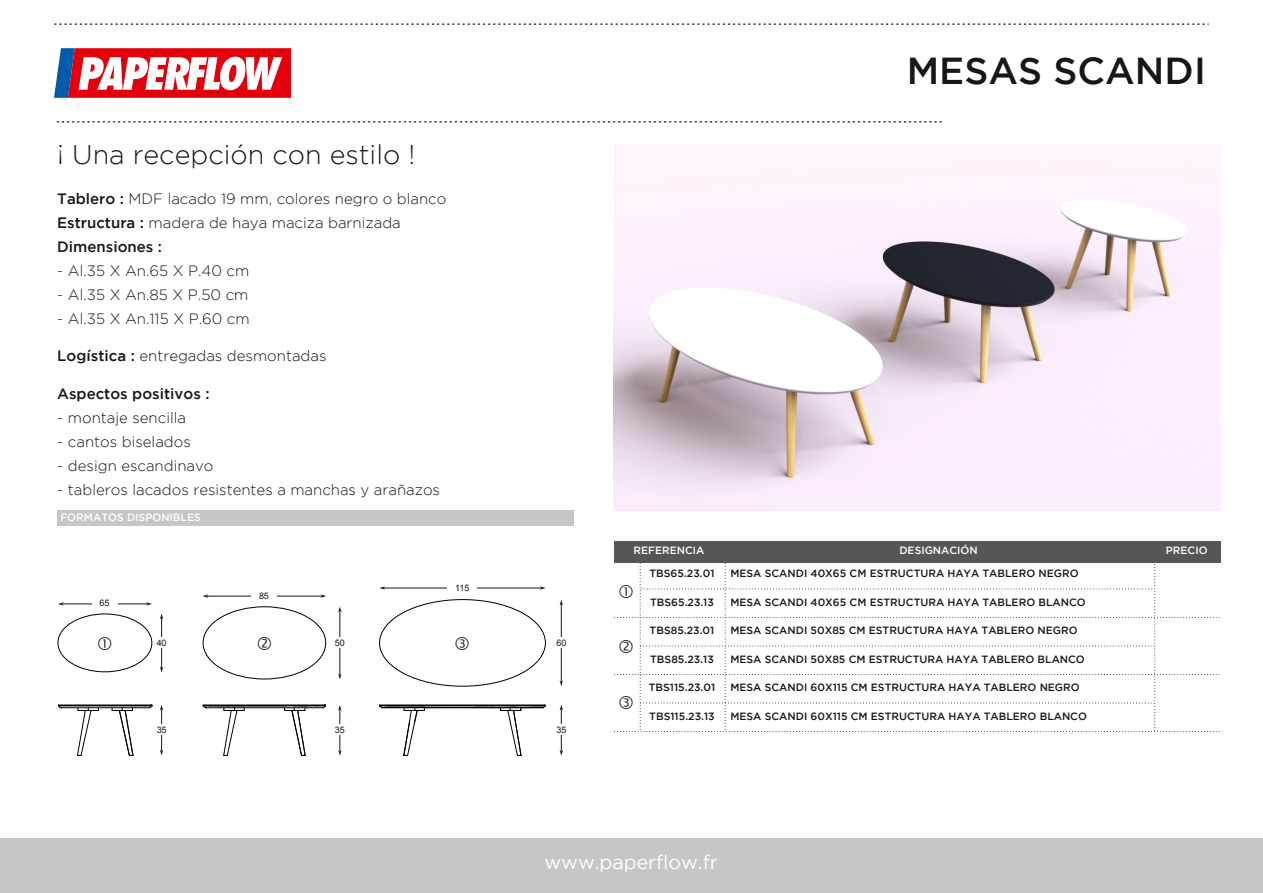
<style>
.page{position:relative;width:1263px;height:893px;background:#fff}
.page>*{position:absolute;margin:0;border:0;box-sizing:border-box;transform-origin:0 0}
.t1{font:500 37.5px "Gotham";color:#181715}
.t2{font:300 27px "Gotham";color:#181715}
.t3{font:19.5px "Gotham";color:#fff}
.t4{font:300 15px/24px "Gotham";color:#181715}
.t5{font:500 15px "Gotham";color:#181715}
.t6{font:500 10.5px "Gotham";color:#181715}
.t7{font:500 10.5px "Gotham";color:#fff}
.t8{font:9px "Arial";letter-spacing:-.005em;color:#181715}
.s1{font-weight:500}
</style>
<div class="page">
<div style="left:0;top:839px;width:1263px;height:54px;background:#c6c6c6"></div>
<svg style="left:57px;top:121px;width:885px;height:1px"></svg>
<svg style="left:55px;top:23px;width:1153px;height:2px"></svg>
<svg style="left:54px;top:48px;width:237px;height:50px"></svg>
<svg style="left:203px;top:705px;width:123px;height:51px"></svg>
<hr style="left:340px;top:611px;width:1px;height:64px;background:#181715">
<svg style="left:338px;top:607px;width:4px;height:5px"></svg>
<svg style="left:338px;top:674px;width:4px;height:5px"></svg>
<hr style="left:340px;top:709px;width:1px;height:43px;background:#181715">
<svg style="left:338px;top:705px;width:4px;height:6px"></svg>
<svg style="left:338px;top:750px;width:4px;height:6px"></svg>
<hr style="left:207px;top:596px;width:115px;height:1px;background:#181715">
<svg style="left:202px;top:594px;width:6px;height:4px"></svg>
<svg style="left:321px;top:594px;width:5px;height:4px"></svg>
<div style="left:335px;top:725px;width:10px;height:10px;background:#fff"></div>
<div style="left:335px;top:638px;width:10px;height:10px;background:#fff"></div>
<div style="left:251px;top:590px;width:26px;height:11px;background:#fff"></div>
<svg style="left:379px;top:705px;width:167px;height:51px"></svg>
<hr style="left:561px;top:604px;width:1px;height:78px;background:#181715">
<svg style="left:560px;top:600px;width:3px;height:6px"></svg>
<svg style="left:560px;top:680px;width:3px;height:6px"></svg>
<hr style="left:561px;top:709px;width:1px;height:43px;background:#181715">
<svg style="left:560px;top:705px;width:3px;height:6px"></svg>
<svg style="left:560px;top:750px;width:3px;height:6px"></svg>
<hr style="left:383px;top:588px;width:159px;height:1px;background:#181715">
<svg style="left:379px;top:586px;width:6px;height:4px"></svg>
<svg style="left:540px;top:586px;width:6px;height:4px"></svg>
<div style="left:556px;top:725px;width:10px;height:10px;background:#fff"></div>
<div style="left:556px;top:638px;width:10px;height:10px;background:#fff"></div>
<div style="left:447px;top:582px;width:30px;height:10px;background:#fff"></div>
<svg style="left:58px;top:705px;width:95px;height:51px"></svg>
<div style="left:58px;top:614px;width:94px;height:58px;border:1px solid #000;border-radius:50%"></div>
<hr style="left:161px;top:618px;width:1px;height:50px;background:#181715">
<svg style="left:160px;top:614px;width:3px;height:5px"></svg>
<svg style="left:160px;top:667px;width:3px;height:5px"></svg>
<hr style="left:161px;top:709px;width:1px;height:42px;background:#181715">
<svg style="left:160px;top:705px;width:3px;height:6px"></svg>
<svg style="left:160px;top:750px;width:3px;height:5px"></svg>
<hr style="left:62px;top:604px;width:86px;height:1px;background:#181715">
<svg style="left:58px;top:602px;width:6px;height:4px"></svg>
<svg style="left:146px;top:602px;width:6px;height:4px"></svg>
<div style="left:157px;top:725px;width:10px;height:10px;background:#fff"></div>
<div style="left:154px;top:638px;width:15px;height:10px;background:#fff"></div>
<div style="left:92px;top:598px;width:25px;height:10px;background:#fff"></div>
<img style="left:614px;top:148px;width:606px;height:362px">
<div style="left:57px;top:510px;width:517px;height:15px;background:#c6c6c6"></div>
<div style="left:614px;top:541px;width:606px;height:21px;background:#565655"></div>
<svg style="left:614px;top:563px;width:606px;height:169px"></svg>
<h2 class="t2" style="left:57px;top:144px;width:359px">¡ Una recepción con estilo !</h2>
<h3 class="t4" style="left:57px;top:187px;width:391px"><span class="s1">Tablero :</span> MDF lacado 19 mm, colores negro o blanco<br><span class="s1">Estructura :</span> madera de haya maciza barnizada<br><span class="s1">Dimensiones :</span></h3>
<h3 class="t4" style="left:57px;top:259px;width:194px">- Al.35 X An.65 X P.40 cm</h3>
<h3 class="t4" style="left:57px;top:283px;width:193px">- Al.35 X An.85 X P.50 cm</h3>
<h3 class="t4" style="left:57px;top:307px;width:194px">- Al.35 X An.115 X P.60 cm</h3>
<h3 class="t4" style="left:57px;top:345px;width:271px"><span class="s1">Logística :</span> entregadas desmontadas</h3>
<h3 class="t5" style="left:57px;top:388px;width:154px">Aspectos positivos :</h3>
<h3 class="t4" style="left:57px;top:406px;width:130px">- montaje sencilla</h3>
<h3 class="t4" style="left:57px;top:430px;width:135px">- cantos biselados</h3>
<h3 class="t4" style="left:57px;top:454px;width:158px">- design escandinavo</h3>
<h3 class="t4" style="left:57px;top:478px;width:384px">- tableros lacados resistentes a manchas y arañazos</h3>
<p class="t7" style="left:60px;top:513px;width:142px">FORMATOS DISPONIBLES</p>
<p class="t8" style="left:100px;top:598px;width:11px">65</p>
<p class="t8" style="left:157px;top:638px;width:11px">40</p>
<p class="t8" style="left:259px;top:590px;width:11px">85</p>
<p class="t8" style="left:335px;top:638px;width:11px">50</p>
<p class="t8" style="left:455px;top:582px;width:16px">115</p>
<p class="t8" style="left:157px;top:725px;width:11px">35</p>
<p class="t8" style="left:335px;top:725px;width:11px">35</p>
<h1 class="t1" style="left:907px;top:57px;width:301px">MESAS SCANDI</h1>
<p class="t8" style="left:556px;top:638px;width:11px">60</p>
<p class="t8" style="left:556px;top:725px;width:11px">35</p>
<p class="t7" style="left:633px;top:547px;width:72px">REFERENCIA</p>
<p class="t6" style="left:649px;top:570px;width:67px">TBS65.23.01</p>
<p class="t6" style="left:650px;top:598px;width:65px">TBS65.23.13</p>
<p class="t6" style="left:650px;top:627px;width:66px">TBS85.23.01</p>
<p class="t6" style="left:650px;top:655px;width:65px">TBS85.23.13</p>
<p class="t6" style="left:649px;top:684px;width:68px">TBS115.23.01</p>
<p class="t6" style="left:649px;top:712px;width:67px">TBS115.23.13</p>
<p class="t7" style="left:899px;top:547px;width:80px">DESIGNACIÓN</p>
<p class="t7" style="left:1166px;top:547px;width:43px">PRECIO</p>
<p class="t6" style="left:730px;top:570px;width:350px">MESA SCANDI 40X65 CM ESTRUCTURA HAYA TABLERO NEGRO</p>
<p class="t6" style="left:730px;top:598px;width:357px">MESA SCANDI 40X65 CM ESTRUCTURA HAYA TABLERO BLANCO</p>
<p class="t6" style="left:730px;top:627px;width:349px">MESA SCANDI 50X85 CM ESTRUCTURA HAYA TABLERO NEGRO</p>
<p class="t6" style="left:730px;top:655px;width:356px">MESA SCANDI 50X85 CM ESTRUCTURA HAYA TABLERO BLANCO</p>
<p class="t6" style="left:730px;top:684px;width:351px">MESA SCANDI 60X115 CM ESTRUCTURA HAYA TABLERO NEGRO</p>
<p class="t6" style="left:730px;top:712px;width:358px">MESA SCANDI 60X115 CM ESTRUCTURA HAYA TABLERO BLANCO</p>
<h3 class="t3" style="left:544px;top:855px;width:175px">www.paperflow.fr</h3>
</div>
